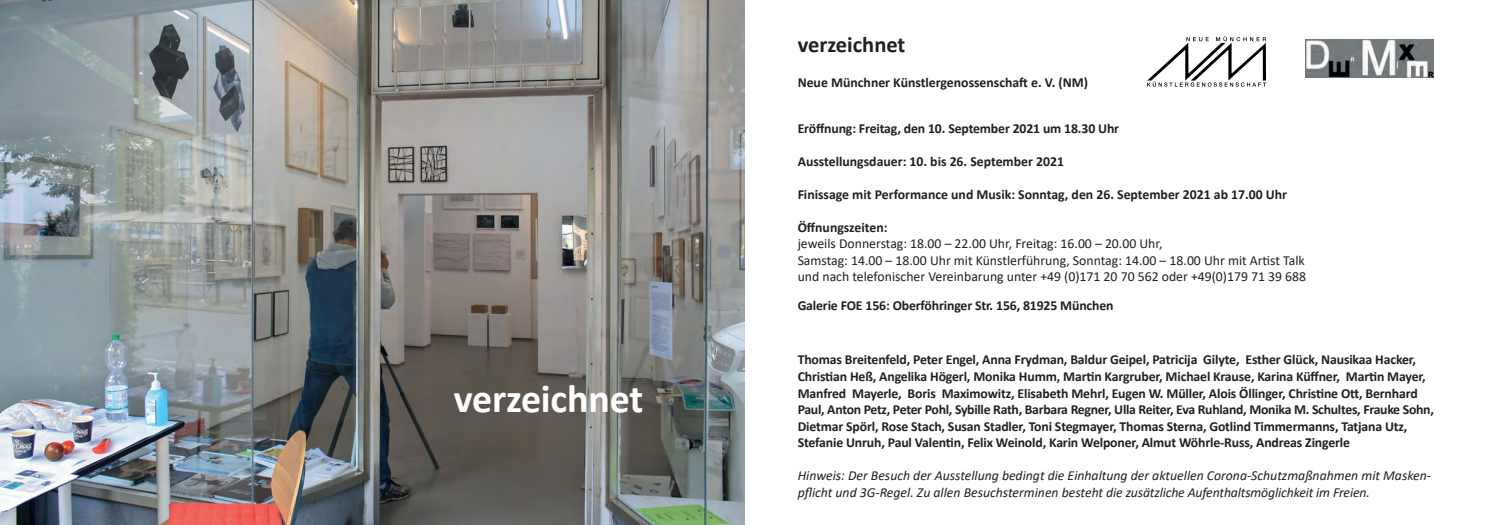
<style>
.page{position:relative;width:1489px;height:525px;background:#fff}
.page>*{position:absolute;margin:0;border:0;box-sizing:border-box;transform-origin:0 0}
.t1{font:700 40px "Calibri";letter-spacing:-.005em;color:#fff}
.t2{font:700 22.5px "Calibri";color:#231f20}
.t3{font:700 13.75px/16.5px "Calibri";letter-spacing:-.01em;color:#231f20}
.t4{font:13.75px "Calibri";color:#231f20}
.t5{font:italic 13.75px/16.5px "Calibri";color:#231f20}
</style>
<div class="page">
<img style="left:0;top:0;width:744px;height:524px">
<svg style="left:1147px;top:36px;width:118px;height:51px"></svg>
<img style="left:1305px;top:40px;width:127px;height:37px">
<p class="t1" style="left:454px;top:370px;width:191px">verzeichnet</p>
<p class="t2" style="left:797px;top:29px;width:109px">verzeichnet</p>
<p class="t3" style="left:797px;top:74px;width:292px">Neue Münchner Künstlergenossenschaft e. V. (NM)</p>
<p class="t3" style="left:797px;top:120px;width:323px">Eröffnung: Freitag, den 10. September 2021 um 18.30 Uhr</p>
<p class="t3" style="left:797px;top:153px;width:268px">Ausstellungsdauer: 10. bis 26. September 2021</p>
<p class="t3" style="left:797px;top:186px;width:491px">Finissage mit Performance und Musik: Sonntag, den 26. September 2021 ab 17.00 Uhr</p>
<p class="t3" style="left:797px;top:219px;width:91px">Öffnungszeiten:</p>
<p class="t4" style="left:797px;top:234px;width:366px">jeweils Donnerstag: 18.00 – 22.00 Uhr, Freitag: 16.00 – 20.00 Uhr,</p>
<p class="t4" style="left:797px;top:250px;width:508px">Samstag: 14.00 – 18.00 Uhr mit Künstlerführung, Sonntag: 14.00 – 18.00 Uhr mit Artist Talk</p>
<p class="t4" style="left:797px;top:267px;width:510px">und nach telefonischer Vereinbarung unter +49 (0)171 20 70 562 oder +49(0)179 71 39 688</p>
<p class="t3" style="left:797px;top:297px;width:317px">Galerie FOE 156: Oberföhringer Str. 156, 81925 München</p>
<p class="t3" style="left:797px;top:351px;width:637px">Thomas Breitenfeld, Peter Engel, Anna Frydman, Baldur Geipel, Patricija Gilyte, Esther Glück, Nausikaa Hacker, Christian Heß, Angelika Högerl, Monika Humm, Martin Kargruber, Michael Krause, Karina Küffner, Martin Mayer, Manfred Mayerle, Boris Maximowitz, Elisabeth Mehrl, Eugen W. Müller, Alois Öllinger, Christine Ott, Bernhard Paul, Anton Petz, Peter Pohl, Sybille Rath, Barbara Regner, Ulla Reiter, Eva Ruhland, Monika M. Schultes, Frauke Sohn,</p>
<p class="t3" style="left:797px;top:417px;width:611px">Dietmar Spörl, Rose Stach, Susan Stadler, Toni Stegmayer, Thomas Sterna, Gotlind Timmermanns, Tatjana Utz,</p>
<p class="t3" style="left:797px;top:434px;width:554px">Stefanie Unruh, Paul Valentin, Felix Weinold, Karin Welponer, Almut Wöhrle-Russ, Andreas Zingerle</p>
<p class="t5" style="left:797px;top:466px;width:635px">Hinweis: Der Besuch der Ausstellung bedingt die Einhaltung der aktuellen Corona-Schutzmaßnahmen mit Masken&shy;pflicht und 3G-Regel. Zu allen Besuchsterminen besteht die zusätzliche Aufenthaltsmöglichkeit im Freien.</p>
</div>
